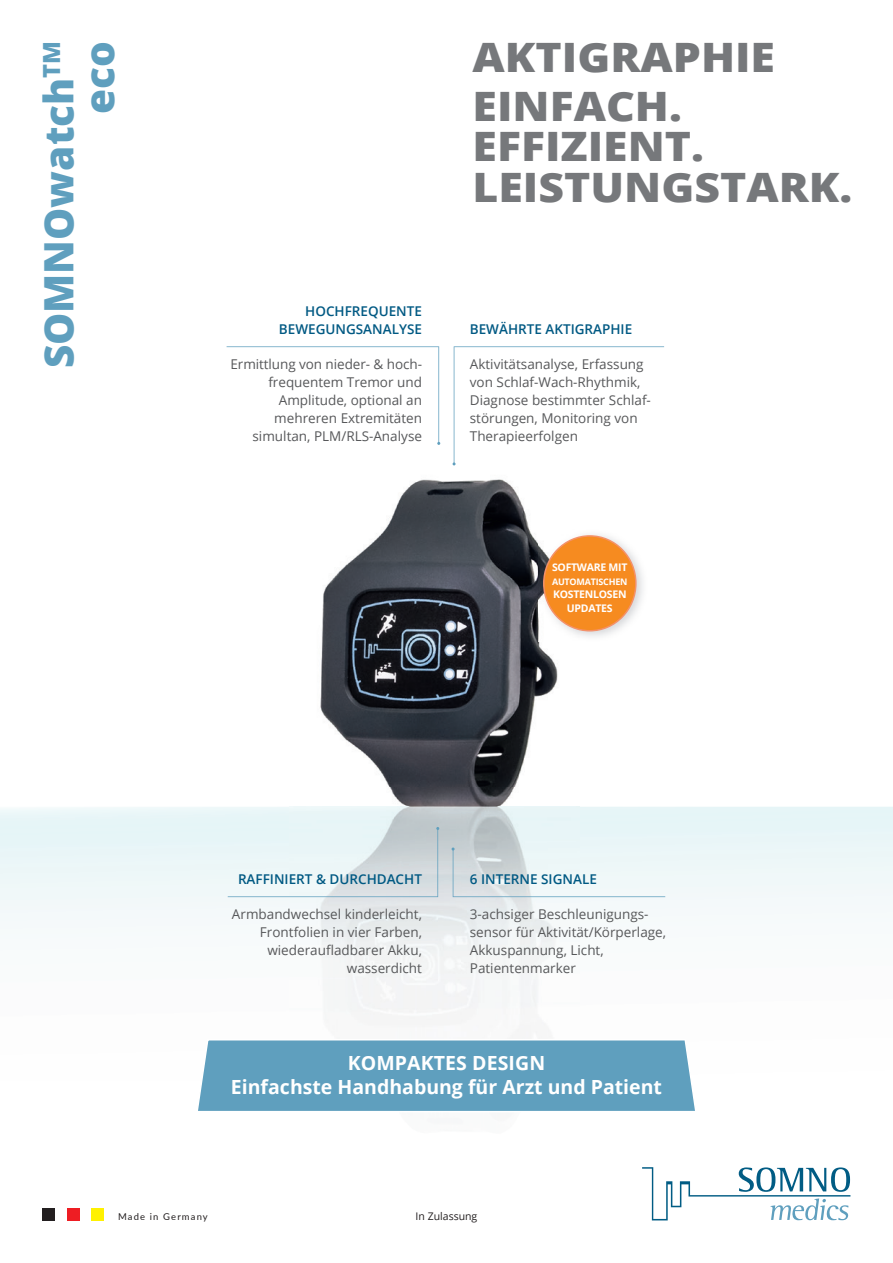
<style>
.page{position:relative;width:893px;height:1263px;background:#fff}
.page>*{position:absolute;margin:0;border:0;box-sizing:border-box;transform-origin:0 0}
.t1{font:800 40.5px/49.1px "Open Sans";color:#76787b;scale:1.1 1}
.t2{font:800 40.5px/40.5px "Open Sans";color:#5f9fbe;text-align:right}
.t3{font:700 19.5px/24px "Open Sans";color:#fff;text-align:center}
.t4{font:13.5px/18px "Open Sans";color:#57585a}
.t5{font:600 13.5px/18px "Open Sans";color:#005983;text-align:right}
.t6{font:700 10.5px/13.5px "Open Sans";letter-spacing:-.025em;color:#fff;text-align:center}
.t7{font:10.5px "Open Sans";color:#231f20}
.t8{font:9.45px "Lato";letter-spacing:.12em;color:#231f20}
.t9{font:700 9px "Open Sans";letter-spacing:-.025em;color:#fff}
</style>
<div class="page">
<img style="left:289px;top:479px;width:291px;height:560px">
<svg style="left:453px;top:346px;width:211px;height:119px"></svg>
<svg style="left:227px;top:346px;width:213px;height:99px"></svg>
<svg style="left:228px;top:827px;width:211px;height:70px;background:#dfe9eb"></svg>
<svg style="left:452px;top:847px;width:213px;height:50px"></svg>
<svg style="left:642px;top:1167px;width:208px;height:53px"></svg>
<div style="left:43px;top:1208px;width:12px;height:12px;background:#231f20"></div>
<div style="left:67px;top:1208px;width:12px;height:12px;background:#ee1d23"></div>
<div style="left:92px;top:1208px;width:12px;height:12px;background:#fff101"></div>
<div style="left:198px;top:1040px;width:497px;height:71px;background:#5f9fbe"></div>
<img style="left:538px;top:529px;width:105px;height:113px">
<svg style="left:543px;top:535px;width:94px;height:96px"></svg>
<h1 class="t2" style="left:36px;top:368px;width:329px;rotate:-90deg">SOMNOwatch<sup>TM </sup>eco</h1>
<p class="t5" style="left:279px;top:301px;width:145px">HOCHFREQUENTE<br>BEWEGUNGSANALYSE</p>
<p class="t4" style="left:230px;top:354px;width:193px;text-align:right">Ermittlung von nieder- &amp; hoch&shy;frequentem Tremor und<br>Amplitude, optional an mehreren Extremitäten simultan, PLM/RLS-Analyse</p>
<h1 class="t1" style="left:473px;top:30px;width:276px">AKTIGRAPHIE<br>EINFACH.</h1>
<h1 class="t1" style="left:473px;top:124px;width:347px;line-height:40.5px">EFFIZIENT.<br>LEISTUNGSTARK.</h1>
<p class="t5" style="left:470px;top:320px;width:164px">BEWÄHRTE AKTIGRAPHIE</p>
<p class="t4" style="left:470px;top:355px;width:183px">Aktivitätsanalyse, Erfassung von Schlaf-Wach-Rhythmik,<br>Diagnose bestimmter Schlaf&shy;störungen, Monitoring von<br>Therapieerfolgen</p>
<p class="t6" style="left:552px;top:560px;width:77px">SOFTWARE MIT</p>
<p class="t9" style="left:552px;top:575px;width:77px">AUTOMATISCHEN</p>
<p class="t6" style="left:553px;top:587px;width:75px">KOSTENLOSEN<br>UPDATES</p>
<p class="t5" style="left:238px;top:870px;width:185px">RAFFINIERT &amp; DURCHDACHT</p>
<p class="t4" style="left:232px;top:905px;width:192px;text-align:right">Armbandwechsel kinderleicht,<br>Frontfolien in vier Farben, wiederaufladbarer Akku, wasserdicht</p>
<p class="t5" style="left:470px;top:870px;width:129px">6 INTERNE SIGNALE</p>
<p class="t4" style="left:470px;top:905px;width:198px">3-achsiger Beschleunigungs&shy;sensor für Aktivität/Körperlage,<br>Akkuspannung, Licht,<br>Patientenmarker</p>
<h2 class="t3" style="left:231px;top:1050px;width:432px">KOMPAKTES DESIGN<br>Einfachste Handhabung für Arzt und Patient</h2>
<p class="t8" style="left:118px;top:1209px;width:91px">Made in Germany</p>
<p class="t7" style="left:416px;top:1209px;width:63px">In Zulassung</p>
</div>
